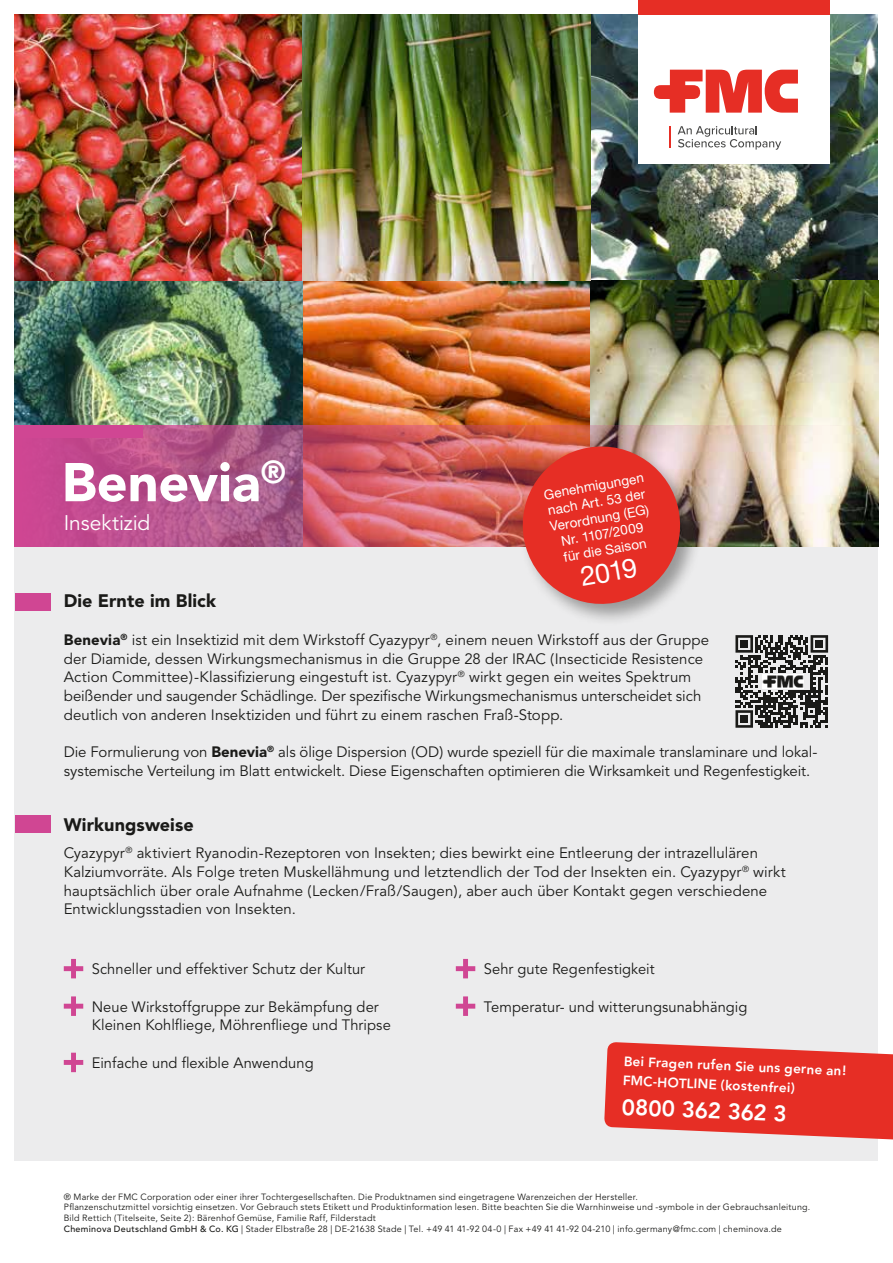
<style>
.page{position:relative;width:893px;height:1263px;background:#fff}
.page>*{position:absolute;margin:0;border:0;box-sizing:border-box;transform-origin:0 0}
.t1{font:900 54px "Avenir";letter-spacing:-.005em;color:#fff}
.t2{font:27px "Helvetica Neue LT Pro";color:#fff}
.t3{font:800 22.5px "Avenir";color:#fff}
.t4{font:21px "Avenir";letter-spacing:-.005em;color:#fff}
.t5{font:900 18px "Avenir";letter-spacing:.005em;color:#1a1a18}
.t6{font:15px/18.8px "Avenir";letter-spacing:.005em;color:#1a1a18}
.t7{font:13.5px/16.2px "Helvetica Neue LT Pro";color:#fff;text-align:center}
.t8{font:800 13.5px/19.5px "Avenir";color:#fff}
.t9{font:9px/10.8px "Avenir";letter-spacing:.025em;color:#1a1a18}
.s1{font-weight:900}
.s2{font-weight:500}
</style>
<div class="page">
<div style="left:15px;top:525px;width:863px;height:636px;background:#ececed"></div>
<img style="left:15px;top:15px;width:863px;height:410px">
<div style="left:638px;top:0;width:191px;height:164px;background:#fff"></div>
<div style="left:638px;top:0;width:191px;height:14px;background:#e62e25"></div>
<svg style="left:654px;top:70px;width:144px;height:43px"></svg>
<svg style="left:670px;top:126px;width:1px;height:22px"></svg>
<svg style="left:678px;top:126px;width:103px;height:24px"></svg>
<div style="left:15px;top:593px;width:36px;height:17px;background:#d04693"></div>
<svg style="left:604px;top:1042px;width:289px;height:98px;background:#e64840"></svg>
<div style="left:15px;top:815px;width:36px;height:17px;background:#d04693"></div>
<svg style="left:735px;top:635px;width:93px;height:93px"></svg>
<div style="left:740px;top:640px;width:8px;height:8px;background:#1a1a18"></div>
<div style="left:816px;top:640px;width:7px;height:8px;background:#1a1a18"></div>
<div style="left:740px;top:715px;width:8px;height:8px;background:#1a1a18"></div>
<img style="left:762px;top:674px;width:42px;height:15px">
<svg style="left:64px;top:959px;width:19px;height:19px"></svg>
<svg style="left:64px;top:996px;width:19px;height:20px"></svg>
<svg style="left:64px;top:1053px;width:19px;height:19px"></svg>
<svg style="left:456px;top:959px;width:19px;height:19px"></svg>
<svg style="left:456px;top:996px;width:19px;height:20px"></svg>
<img style="left:15px;top:425px;width:863px;height:121px">
<div style="left:15px;top:425px;width:127px;height:13px;background:#d04693"></div>
<div style="left:518px;top:442px;width:184px;height:184px;background:#1a1a18;opacity:.4"></div>
<svg style="left:516px;top:440px;width:170px;height:170px;background:#dc554e"></svg>
<h1 class="t1" style="left:62px;top:450px;width:226px">Benevia<sup>®</sup></h1>
<h3 class="t4" style="left:64px;top:511px;width:88px">Insektizid</h3>
<p class="t7" style="left:542px;top:486px;width:103px;rotate:-10deg">Genehmigungen nach Art. 53 der<br>Verordnung (EG)<br>Nr. 1107/2009 für die Saison</p>
<h2 class="t2" style="left:578px;top:560px;width:58px;rotate:-10deg">2019</h2>
<p class="t5" style="left:64px;top:590px;width:154px">Die Ernte im Blick</p>
<p class="t6" style="left:64px;top:631px;width:647px"><span class="s1">Benevia</span><sup>®</sup> ist ein Insektizid mit dem Wirkstoff Cyazypyr<sup>®</sup>, einem neuen Wirkstoff aus der Gruppe der Diamide, dessen Wirkungsmechanismus in die Gruppe 28 der IRAC (Insecticide Resistence Action Committee)-Klassifizierung eingestuft ist. Cyazypyr<sup>®</sup> wirkt gegen ein weites Spektrum beißender und saugender Schädlinge. Der spezifische Wirkungsmechanismus unterscheidet sich deutlich von anderen Insektiziden und führt zu einem raschen Fraß-Stopp.</p>
<p class="t6" style="left:64px;top:743px;width:755px">Die Formulierung von <span class="s1">Benevia</span><sup>®</sup> als ölige Dispersion (OD) wurde speziell für die maximale translaminare und lokal&shy;systemische Verteilung im Blatt entwickelt. Diese Eigenschaften optimieren die Wirksamkeit und Regenfestigkeit.</p>
<p class="t5" style="left:64px;top:813px;width:131px">Wirkungsweise</p>
<p class="t6" style="left:64px;top:844px;width:724px">Cyazypyr<sup>®</sup> aktiviert Ryanodin-Rezeptoren von Insekten; dies bewirkt eine Entleerung der intrazellulären Kalziumvorräte. Als Folge treten Muskellähmung und letztendlich der Tod der Insekten ein. Cyazypyr<sup>®</sup> wirkt hauptsächlich über orale Aufnahme (Lecken/Fraß/Saugen), aber auch über Kontakt gegen verschiedene Entwicklungsstadien von Insekten.</p>
<p class="t6" style="left:92px;top:960px;width:275px">Schneller und effektiver Schutz der Kultur</p>
<p class="t6" style="left:92px;top:997px;width:301px">Neue Wirkstoffgruppe zur Bekämpfung der<br>Kleinen Kohlfliege, Möhrenfliege und Thripse</p>
<p class="t6" style="left:92px;top:1054px;width:223px">Einfache und flexible Anwendung</p>
<p class="t6" style="left:484px;top:960px;width:172px">Sehr gute Regenfestigkeit</p>
<p class="t6" style="left:484px;top:997px;width:265px">Temperatur- und witterungsunabhängig</p>
<p class="t8" style="left:624px;top:1050px;width:224px;rotate:3deg">Bei Fragen rufen Sie uns gerne an!<br>FMC-HOTLINE (kostenfrei)</p>
<h3 class="t3" style="left:623px;top:1093px;width:167px;rotate:3deg">0800 362 362 3</h3>
<p class="t9" style="left:64px;top:1191px;width:748px">® Marke der FMC Corporation oder einer ihrer Tochtergesellschaften. Die Produktnamen sind eingetragene Warenzeichen der Hersteller.<br>Pflanzenschutzmittel vorsichtig einsetzen. Vor Gebrauch stets Etikett und Produktinformation lesen. Bitte beachten Sie die Warnhinweise und -symbole in der Gebrauchsanleitung.<br>Bild Rettich (Titelseite, Seite 2): Bärenhof Gemüse, Familie Raff, Filderstadt<br><span class="s2">Cheminova Deutschland GmbH &amp; Co. KG</span> | Stader Elbstraße 28 | DE-21638 Stade | Tel. +49 41 41-92 04-0 | Fax +49 41 41-92 04-210 | info.germany@fmc.com | cheminova.de</p>
</div>
